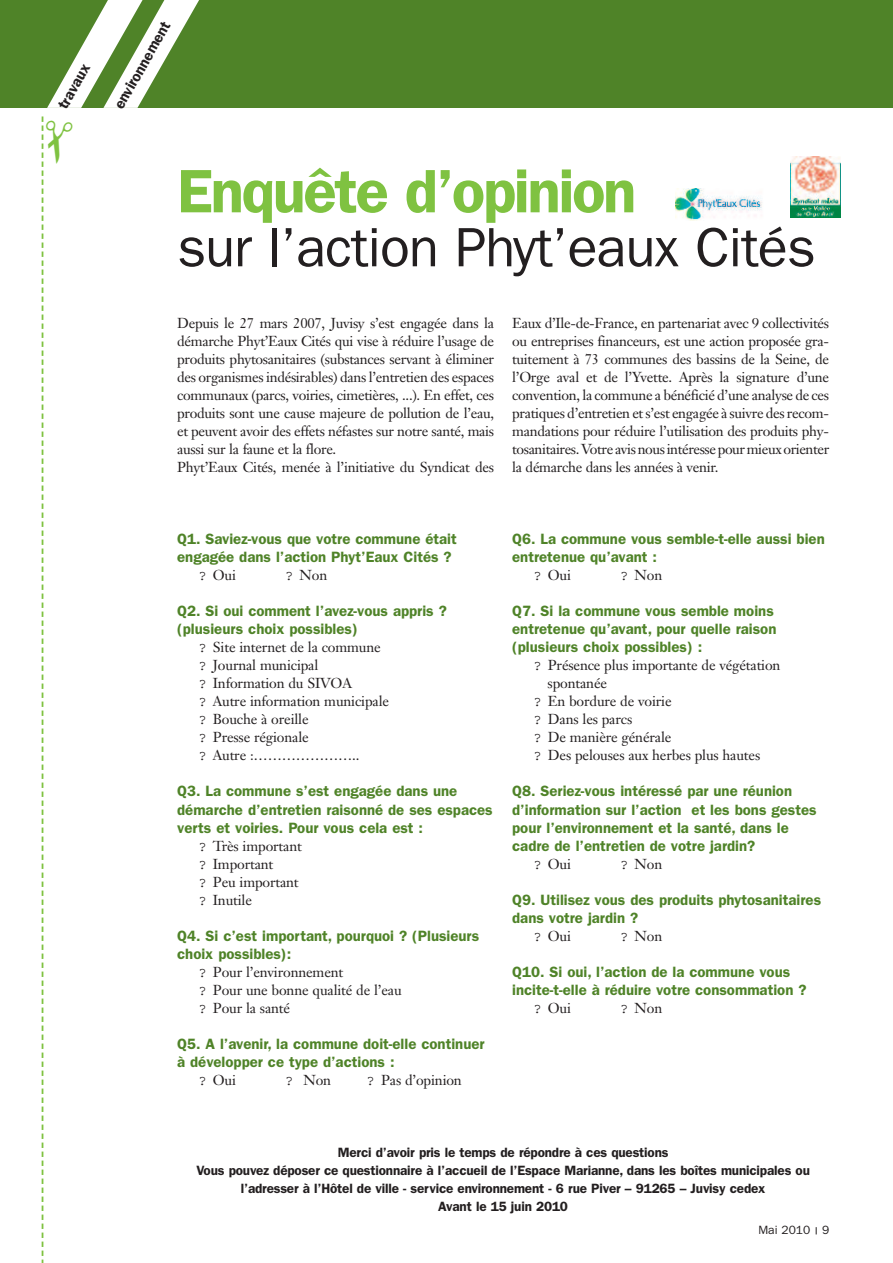
<style>
.page{position:relative;width:893px;height:1263px;background:#fff}
.page>*{position:absolute;margin:0;border:0;box-sizing:border-box;transform-origin:0 0}
.t1{font:600 61.5px "Franklin Gothic";letter-spacing:-.035em;color:#7fc241}
.t2{font:55.65px "Franklin Gothic";letter-spacing:-.02em;color:#231f20}
.t3{font:600 15px/18px "Franklin Gothic";color:#4f8328}
.t4{font:600 15px "Franklin Gothic";color:#231f20}
.t5{font:14.25px/18px "Janson Text";letter-spacing:-.015em;color:#231f20}
.t6{font:600 13.5px/18px "Franklin Gothic";letter-spacing:-.015em;color:#231f20;text-align:center}
.t7{font:12px "Franklin Gothic";color:#231f20}
.s1{font-family:"Courier"}
</style>
<div class="page">
<img style="left:675px;top:188px;width:87px;height:32px">
<img style="left:791px;top:156px;width:49px;height:62px">
<div style="left:0;top:0;width:893px;height:108px;background:#4f8328"></div>
<svg style="left:47px;top:0;width:152px;height:108px"></svg>
<svg style="left:42px;top:116px;width:2px;height:1147px"></svg>
<p class="t4" style="left:57px;top:105px;width:51px;rotate:-60deg">travaux</p>
<p class="t4" style="left:113px;top:105px;width:100px;rotate:-60deg">environnement</p>
<h1 class="t1" style="left:177px;top:170px;width:461px">Enquête d’opinion</h1>
<h2 class="t2" style="left:177px;top:228px;width:640px">sur l’action Phyt’eaux Cités</h2>
<p class="t5" style="left:177px;top:316px;width:318px">Depuis le 27 mars 2007, Juvisy s’est engagée dans la démarche Phyt’Eaux Cités qui vise à réduire l’usage de produits phytosanitaires (substances servant à éliminer des organismes indésirables) dans l’entretien des espaces communaux (parcs, voiries, cimetières, ...). En effet, ces produits sont une cause majeure de pollution de l’eau, et peuvent avoir des effets néfastes sur notre santé, mais aussi sur la faune et la flore.<br>Phyt’Eaux Cités, menée à l’initiative du Syndicat des</p>
<p class="t5" style="left:512px;top:316px;width:318px;text-align:justify">Eaux d’Ile-de-France, en partenariat avec 9 collectivités ou entreprises financeurs, est une action proposée gra&shy;tuitement à 73 communes des bassins de la Seine, de l’Orge aval et de l’Yvette. Après la signature d’une convention, la commune a bénéficié d’une analyse de ces pratiques d’entretien et s’est engagée à suivre des recom&shy;mandations pour réduire l’utilisation des produits phy&shy;tosanitaires.Votre avisnousintéressepourmieuxorienter la démarche dans les années à venir.</p>
<p class="t3" style="left:177px;top:532px;width:281px">Q1. Saviez-vous que votre commune était engagée dans l’action Phyt’Eaux Cités ?</p>
<p class="t5" style="left:198px;top:568px;width:39px"><span class="s1">?</span> Oui</p>
<p class="t5" style="left:285px;top:568px;width:44px"><span class="s1">?</span> Non</p>
<p class="t3" style="left:177px;top:604px;width:271px">Q2. Si oui comment l’avez-vous appris ? (plusieurs choix possibles)</p>
<p class="t5" style="left:198px;top:640px;width:192px"><span class="s1">?</span> Site internet de la commune <span class="s1">?</span> Journal municipal<br><span class="s1">?</span> Information du SIVOA<br><span class="s1">?</span> Autre information municipale <span class="s1">?</span> Bouche à oreille<br><span class="s1">?</span> Presse régionale<br><span class="s1">?</span> Autre :…………………..</p>
<p class="t3" style="left:177px;top:784px;width:317px">Q3. La commune s’est engagée dans une démarche d’entretien raisonné de ses espaces verts et voiries. Pour vous cela est :</p>
<p class="t5" style="left:198px;top:838px;width:105px"><span class="s1">?</span> Très important <span class="s1">?</span> Important<br><span class="s1">?</span> Peu important <span class="s1">?</span> Inutile</p>
<p class="t3" style="left:177px;top:928px;width:304px">Q4. Si c’est important, pourquoi ? (Plusieurs choix possibles):</p>
<p class="t5" style="left:198px;top:964px;width:205px"><span class="s1">?</span> Pour l’environnement<br><span class="s1">?</span> Pour une bonne qualité de l’eau <span class="s1">?</span> Pour la santé</p>
<p class="t3" style="left:177px;top:1036px;width:309px">Q5. A l’avenir, la commune doit-elle continuer à développer ce type d’actions :</p>
<p class="t5" style="left:198px;top:1072px;width:39px"><span class="s1">?</span> Oui</p>
<p class="t5" style="left:285px;top:1072px;width:48px"><span class="s1">?</span> Non</p>
<p class="t5" style="left:367px;top:1072px;width:97px"><span class="s1">?</span> Pas d’opinion</p>
<p class="t3" style="left:512px;top:532px;width:314px">Q6. La commune vous semble-t-elle aussi bien entretenue qu’avant :</p>
<p class="t5" style="left:533px;top:568px;width:39px"><span class="s1">?</span> Oui</p>
<p class="t5" style="left:620px;top:568px;width:44px"><span class="s1">?</span> Non</p>
<p class="t3" style="left:512px;top:604px;width:266px">Q7. Si la commune vous semble moins entretenue qu’avant, pour quelle raison (plusieurs choix possibles) :</p>
<p class="t5" style="left:533px;top:658px;width:249px"><span class="s1">?</span> Présence plus importante de végétation</p>
<p class="t5" style="left:548px;top:676px;width:61px">spontanée</p>
<p class="t5" style="left:533px;top:694px;width:140px"><span class="s1">?</span> En bordure de voirie</p>
<p class="t5" style="left:533px;top:712px;width:100px"><span class="s1">?</span> Dans les parcs</p>
<p class="t5" style="left:533px;top:730px;width:139px"><span class="s1">?</span> De manière générale</p>
<p class="t5" style="left:533px;top:748px;width:228px"><span class="s1">?</span> Des pelouses aux herbes plus hautes</p>
<p class="t3" style="left:512px;top:784px;width:306px">Q8. Seriez-vous intéressé par une réunion d’information sur l’action et les bons gestes pour l’environnement et la santé, dans le cadre de l’entretien de votre jardin?</p>
<p class="t5" style="left:533px;top:856px;width:39px"><span class="s1">?</span> Oui</p>
<p class="t5" style="left:620px;top:856px;width:44px"><span class="s1">?</span> Non</p>
<p class="t3" style="left:512px;top:892px;width:310px">Q9. Utilisez vous des produits phytosanitaires dans votre jardin ?</p>
<p class="t5" style="left:533px;top:928px;width:39px"><span class="s1">?</span> Oui</p>
<p class="t5" style="left:620px;top:928px;width:44px"><span class="s1">?</span> Non</p>
<p class="t3" style="left:512px;top:964px;width:296px">Q10. Si oui, l’action de la commune vous incite-t-elle à réduire votre consommation ?</p>
<p class="t5" style="left:533px;top:1000px;width:39px"><span class="s1">?</span> Oui</p>
<p class="t5" style="left:620px;top:1000px;width:44px"><span class="s1">?</span> Non</p>
<p class="t6" style="left:196px;top:1144px;width:615px">Merci d’avoir pris le temps de répondre à ces questions<br>Vous pouvez déposer ce questionnaire à l’accueil de l’Espace Marianne, dans les boîtes municipales ou l’adresser à l’Hôtel de ville - service environnement - 6 rue Piver – 91265 – Juvisy cedex<br>Avant le 15 juin 2010</p>
<p class="t7" style="left:758px;top:1226px;width:72px">Mai 2010 9</p>
</div>
